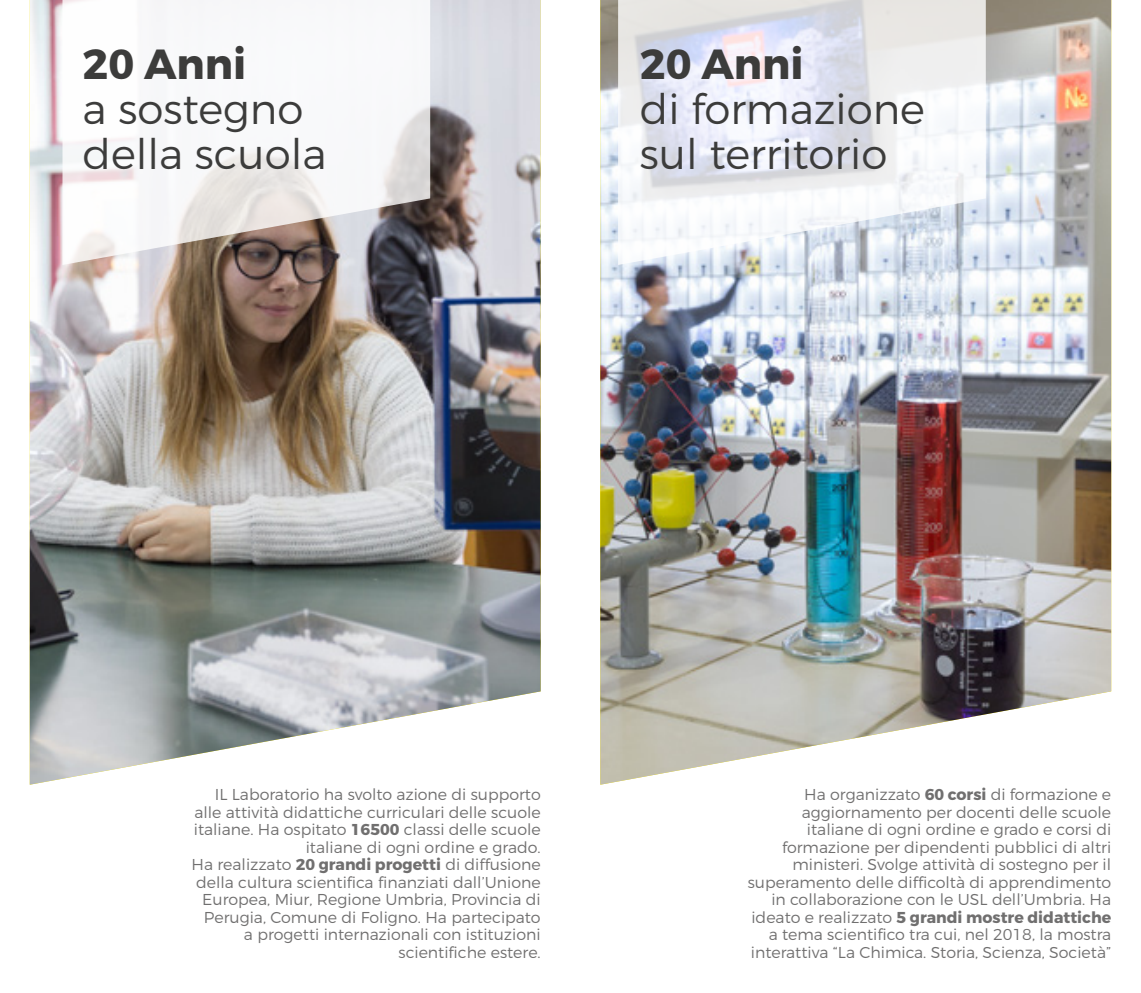
<style>
.page{position:relative;width:1141px;height:993px;background:#fff}
.page>*{position:absolute;margin:0;border:0;box-sizing:border-box;transform-origin:0 0}
.t1{font:300 42px/44.8px "Montserrat";color:#3c3c3b}
.t2{font:700 42px "Montserrat";color:#3c3c3b}
.t3{font:300 15.75px/17.5px "Montserrat";color:#706f6f;text-align:right}
.s1{font-weight:700}
</style>
<div class="page">
<img style="left:600px;top:0;width:511px;height:784px">
<svg style="left:618px;top:0;width:368px;height:265px"></svg>
<img style="left:30px;top:0;width:511px;height:784px">
<svg style="left:63px;top:0;width:367px;height:265px"></svg>
<h1 class="t2" style="left:83px;top:38px;width:165px">20 Anni</h1>
<h1 class="t1" style="left:83px;top:86px;width:245px">a sostegno della scuola</h1>
<h1 class="t2" style="left:640px;top:38px;width:165px">20 Anni</h1>
<h1 class="t1" style="left:640px;top:86px;width:287px">di formazione sul territorio</h1>
<p class="t3" style="left:192px;top:785px;width:351px">IL Laboratorio ha svolto azione di supporto alle attività didattiche curriculari delle scuole italiane. Ha ospitato <span class="s1">16500</span> classi delle scuole italiane di ogni ordine e grado.<br>Ha realizzato <span class="s1">20 grandi progetti</span> di diffusione della cultura scientifica finanziati dall’Unione Europea, Miur, Regione Umbria, Provincia di Perugia, Comune di Foligno. Ha partecipato a progetti internazionali con istituzioni scientifiche estere.</p>
<p class="t3" style="left:748px;top:785px;width:365px">Ha organizzato <span class="s1">60 corsi</span> di formazione e aggiornamento per docenti delle scuole italiane di ogni ordine e grado e corsi di formazione per dipendenti pubblici di altri ministeri. Svolge attività di sostegno per il superamento delle difficoltà di apprendimento in collaborazione con le USL dell’Umbria. Ha ideato e realizzato <span class="s1">5 grandi mostre didattiche </span>a tema scientifico tra cui, nel 2018, la mostra interattiva “La Chimica. Storia, Scienza, Società”</p>
</div>
